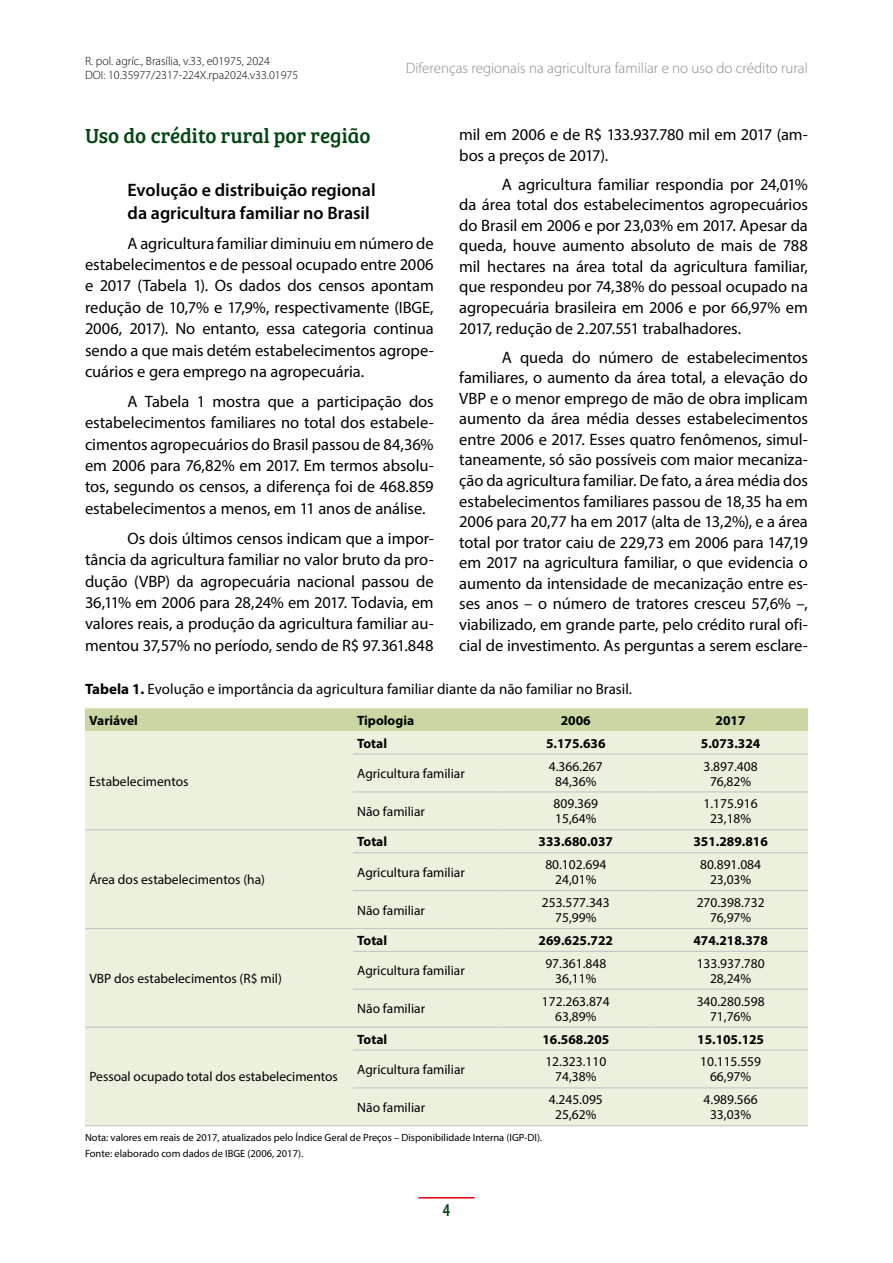
<style>
.page{position:relative;width:893px;height:1263px;background:#fff}
.page>*{position:absolute;margin:0;border:0;box-sizing:border-box;transform-origin:0 0}
.t1{font:21px "Bree Serif";color:#004510}
.t2{font:600 18px/23.2px "Myriad Pro";color:#000}
.t3{font:600 condensed 18px "Myriad Pro";color:#004510}
.t4{font:16.5px/20.5px "Myriad Pro";letter-spacing:-.005em;color:#000;text-align:justify}
.t5{font:15px "Myriad Pro";color:#000}
.t6{font:300 15px "Myriad Pro";color:#89878c}
.t7{font:13.5px/15px "Myriad Pro";color:#000;text-align:center}
.t8{font:700 13.5px "Myriad Pro";color:#000}
.t9{font:300 12px/14.4px "Myriad Pro";color:#000}
.t10{font:10.5px/16.2px "Myriad Pro";color:#000}
.s1{font-weight:700}
</style>
<div class="page">
<hr style="left:418px;top:1197px;width:57px;height:1px;background:#e00209">
<div style="left:85px;top:708px;width:723px;height:23px;background:#cbd7a3"></div>
<div style="left:85px;top:731px;width:723px;height:394px;background:#ecf1de"></div>
<hr style="left:353px;top:753px;width:145px;height:2px;background:#c3c5ca">
<hr style="left:498px;top:753px;width:155px;height:2px;background:#c3c5ca">
<hr style="left:653px;top:753px;width:155px;height:2px;background:#c3c5ca">
<hr style="left:353px;top:791px;width:145px;height:1px;background:#c3c5ca">
<hr style="left:498px;top:791px;width:155px;height:1px;background:#c3c5ca">
<hr style="left:653px;top:791px;width:155px;height:1px;background:#c3c5ca">
<hr style="left:85px;top:829px;width:268px;height:1px;background:#c3c5ca">
<hr style="left:353px;top:829px;width:145px;height:1px;background:#c3c5ca">
<hr style="left:498px;top:829px;width:155px;height:1px;background:#c3c5ca">
<hr style="left:653px;top:829px;width:155px;height:1px;background:#c3c5ca">
<hr style="left:353px;top:852px;width:145px;height:1px;background:#c3c5ca">
<hr style="left:498px;top:852px;width:155px;height:1px;background:#c3c5ca">
<hr style="left:653px;top:852px;width:155px;height:1px;background:#c3c5ca">
<hr style="left:353px;top:890px;width:145px;height:1px;background:#c3c5ca">
<hr style="left:498px;top:890px;width:155px;height:1px;background:#c3c5ca">
<hr style="left:653px;top:890px;width:155px;height:1px;background:#c3c5ca">
<hr style="left:85px;top:928px;width:268px;height:1px;background:#c3c5ca">
<hr style="left:353px;top:928px;width:145px;height:1px;background:#c3c5ca">
<hr style="left:498px;top:928px;width:155px;height:1px;background:#c3c5ca">
<hr style="left:653px;top:928px;width:155px;height:1px;background:#c3c5ca">
<hr style="left:353px;top:951px;width:145px;height:1px;background:#c3c5ca">
<hr style="left:498px;top:951px;width:155px;height:1px;background:#c3c5ca">
<hr style="left:653px;top:951px;width:155px;height:1px;background:#c3c5ca">
<hr style="left:353px;top:989px;width:145px;height:1px;background:#c3c5ca">
<hr style="left:498px;top:989px;width:155px;height:1px;background:#c3c5ca">
<hr style="left:653px;top:989px;width:155px;height:1px;background:#c3c5ca">
<hr style="left:85px;top:1026px;width:268px;height:2px;background:#c3c5ca">
<hr style="left:353px;top:1026px;width:145px;height:2px;background:#c3c5ca">
<hr style="left:498px;top:1026px;width:155px;height:2px;background:#c3c5ca">
<hr style="left:653px;top:1026px;width:155px;height:2px;background:#c3c5ca">
<hr style="left:353px;top:1049px;width:145px;height:1px;background:#c3c5ca">
<hr style="left:498px;top:1049px;width:155px;height:1px;background:#c3c5ca">
<hr style="left:653px;top:1049px;width:155px;height:1px;background:#c3c5ca">
<hr style="left:353px;top:1087px;width:145px;height:1px;background:#c3c5ca">
<hr style="left:498px;top:1087px;width:155px;height:1px;background:#c3c5ca">
<hr style="left:653px;top:1087px;width:155px;height:1px;background:#c3c5ca">
<hr style="left:85px;top:1125px;width:268px;height:1px;background:#c3c5ca">
<hr style="left:353px;top:1125px;width:145px;height:1px;background:#c3c5ca">
<hr style="left:498px;top:1125px;width:155px;height:1px;background:#c3c5ca">
<hr style="left:653px;top:1125px;width:155px;height:1px;background:#c3c5ca">
<p class="t9" style="left:85px;top:54px;width:215px">R. pol. agríc., Brasília, v.33, e01975, 2024<br>DOI: 10.35977/2317-224X.rpa2024.v33.01975</p>
<p class="t6" style="left:406px;top:59px;width:404px">Diferenças regionais na agricultura familiar e no uso do crédito rural</p>
<p class="t1" style="left:85px;top:120px;width:287px">Uso do crédito rural por região</p>
<p class="t2" style="left:128px;top:178px;width:250px">Evolução e distribuição regional da agricultura familiar no Brasil</p>
<p class="t4" style="left:85px;top:232px;width:350px;line-height:21.5px;text-indent:43px">A agricultura familiar diminuiu em número de estabelecimentos e de pessoal ocupado entre 2006 e 2017 (Tabela 1). Os dados dos censos apontam redução de 10,7% e 17,9%, respectivamente (IBGE, 2006, 2017). No entanto, essa categoria continua sendo a que mais detém estabelecimentos agrope&shy;cuários e gera emprego na agropecuária.</p>
<p class="t4" style="left:85px;top:390px;width:350px;line-height:21.5px;text-indent:43px">A Tabela 1 mostra que a participação dos estabelecimentos familiares no total dos estabele&shy;cimentos agropecuários do Brasil passou de 84,36% em 2006 para 76,82% em 2017. Em termos absolu&shy;tos, segundo os censos, a diferença foi de 468.859 estabelecimentos a menos, em 11 anos de análise.</p>
<p class="t4" style="left:85px;top:527px;width:350px;line-height:21.5px;text-indent:43px">Os dois últimos censos indicam que a impor&shy;tância da agricultura familiar no valor bruto da pro&shy;dução (VBP) da agropecuária nacional passou de 36,11% em 2006 para 28,24% em 2017. Todavia, em valores reais, a produção da agricultura familiar au&shy;mentou 37,57% no período, sendo de R$ 97.361.848</p>
<p class="t4" style="left:459px;top:124px;width:350px">mil em 2006 e de R$ 133.937.780 mil em 2017 (am&shy;bos a preços de 2017).</p>
<p class="t4" style="left:459px;top:174px;width:350px;text-indent:43px">A agricultura familiar respondia por 24,01% da área total dos estabelecimentos agropecuários do Brasil em 2006 e por 23,03% em 2017. Apesar da queda, houve aumento absoluto de mais de 788 mil hectares na área total da agricultura familiar, que respondeu por 74,38% do pessoal ocupado na agropecuária brasileira em 2006 e por 66,97% em 2017, redução de 2.207.551 trabalhadores.</p>
<p class="t4" style="left:459px;top:347px;width:350px;text-indent:43px">A queda do número de estabelecimentos familiares, o aumento da área total, a elevação do VBP e o menor emprego de mão de obra implicam aumento da área média desses estabelecimentos entre 2006 e 2017. Esses quatro fenômenos, simul&shy;taneamente, só são possíveis com maior mecaniza&shy;ção da agricultura familiar. De fato, a área média dos estabelecimentos familiares passou de 18,35 ha em 2006 para 20,77 ha em 2017 (alta de 13,2%), e a área total por trator caiu de 229,73 em 2006 para 147,19 em 2017 na agricultura familiar, o que evidencia o aumento da intensidade de mecanização entre es&shy;ses anos – o número de tratores cresceu 57,6% –, viabilizado, em grande parte, pelo crédito rural ofi&shy;cial de investimento. As perguntas a serem esclare-</p>
<p class="t5" style="left:85px;top:679px;width:548px"><span class="s1">Tabela 1.</span> Evolução e importância da agricultura familiar diante da não familiar no Brasil.</p>
<p class="t8" style="left:89px;top:711px;width:50px">Variável</p>
<p class="t8" style="left:357px;top:711px;width:58px">Tipologia</p>
<p class="t8" style="left:561px;top:711px;width:31px">2006</p>
<p class="t8" style="left:716px;top:711px;width:31px">2017</p>
<p class="t7" style="left:89px;top:773px;width:101px">Estabelecimentos</p>
<p class="t7" style="left:89px;top:872px;width:177px">Área dos estabelecimentos (ha)</p>
<p class="t7" style="left:89px;top:970px;width:194px">VBP dos estabelecimentos (R$ mil)</p>
<p class="t8" style="left:357px;top:734px;width:31px">Total</p>
<p class="t8" style="left:546px;top:734px;width:61px">5.175.636</p>
<p class="t8" style="left:701px;top:734px;width:61px">5.073.324</p>
<p class="t7" style="left:357px;top:766px;width:109px">Agricultura familiar</p>
<p class="t7" style="left:549px;top:758px;width:56px">4.366.267<br>84,36%</p>
<p class="t7" style="left:704px;top:758px;width:56px">3.897.408<br>76,82%</p>
<p class="t7" style="left:357px;top:804px;width:69px">Não familiar</p>
<p class="t7" style="left:554px;top:796px;width:46px;text-align:left">809.369<br>15,64%</p>
<p class="t7" style="left:704px;top:796px;width:56px">1.175.916<br>23,18%</p>
<p class="t8" style="left:357px;top:833px;width:31px">Total</p>
<p class="t8" style="left:539px;top:833px;width:76px">333.680.037</p>
<p class="t8" style="left:693px;top:833px;width:76px">351.289.816</p>
<p class="t7" style="left:357px;top:864px;width:109px">Agricultura familiar</p>
<p class="t7" style="left:545px;top:857px;width:62px">80.102.694<br>24,01%</p>
<p class="t7" style="left:700px;top:857px;width:62px">80.891.084<br>23,03%</p>
<p class="t7" style="left:357px;top:902px;width:69px">Não familiar</p>
<p class="t7" style="left:542px;top:895px;width:69px">253.577.343<br>75,99%</p>
<p class="t7" style="left:697px;top:895px;width:69px">270.398.732<br>76,97%</p>
<p class="t8" style="left:357px;top:931px;width:31px">Total</p>
<p class="t8" style="left:539px;top:931px;width:76px">269.625.722</p>
<p class="t8" style="left:693px;top:931px;width:76px">474.218.378</p>
<p class="t7" style="left:357px;top:963px;width:109px">Agricultura familiar</p>
<p class="t7" style="left:545px;top:955px;width:62px">97.361.848<br>36,11%</p>
<p class="t7" style="left:697px;top:955px;width:69px">133.937.780<br>28,24%</p>
<p class="t7" style="left:357px;top:1001px;width:69px">Não familiar</p>
<p class="t7" style="left:542px;top:993px;width:69px">172.263.874<br>63,89%</p>
<p class="t7" style="left:697px;top:993px;width:69px">340.280.598<br>71,76%</p>
<p class="t8" style="left:357px;top:1030px;width:31px">Total</p>
<p class="t8" style="left:542px;top:1030px;width:68px">16.568.205</p>
<p class="t8" style="left:697px;top:1030px;width:68px">15.105.125</p>
<p class="t7" style="left:357px;top:1062px;width:109px">Agricultura familiar</p>
<p class="t7" style="left:545px;top:1054px;width:62px">12.323.110<br>74,38%</p>
<p class="t7" style="left:700px;top:1054px;width:62px">10.115.559<br>66,97%</p>
<p class="t7" style="left:357px;top:1099px;width:69px">Não familiar</p>
<p class="t7" style="left:549px;top:1092px;width:56px">4.245.095<br>25,62%</p>
<p class="t7" style="left:704px;top:1092px;width:56px">4.989.566<br>33,03%</p>
<p class="t10" style="left:85px;top:1129px;width:459px">Nota: valores em reais de 2017, atualizados pelo Índice Geral de Preços – Disponibilidade Interna (IGP-DI).<br>Fonte: elaborado com dados de IBGE (2006, 2017).</p>
<p class="t7" style="left:89px;top:1069px;width:250px">Pessoal ocupado total dos estabelecimentos</p>
<p class="t3" style="left:443px;top:1199px;width:9px">4</p>
</div>
